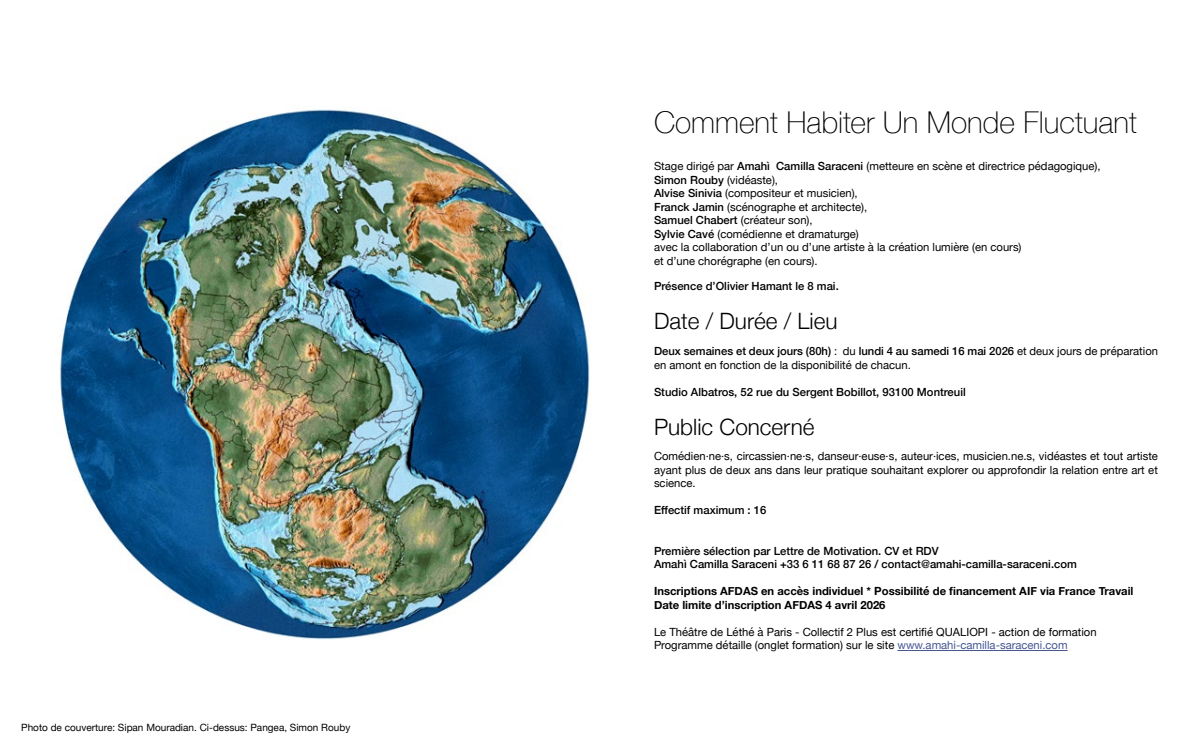
<style>
.page{position:relative;width:1203px;height:745px;background:#fff}
.page>*{position:absolute;margin:0;border:0;box-sizing:border-box;transform-origin:0 0}
.t1{font:100 30px "Helvetica Neue";color:#000}
.t2{font:300 22.5px "Helvetica Neue";color:#000}
.t3{font:11.25px/13.5px "Helvetica Neue";color:#000}
.t4{font:500 11.25px/13.5px "Helvetica Neue";color:#000}
.t5{font:700 11.25px/13.5px "Helvetica Neue";color:#000}
.t6{font:10px "Helvetica Neue";color:#000}
.s1{font-weight:500}
.s2{color:#465792}
</style>
<div class="page">
<hr style="left:897px;top:649px;width:170px;height:1px;background:#465792">
<img style="left:60px;top:109px;width:530px;height:531px">
<p class="t6" style="left:21px;top:720px;width:330px">Photo de couverture: Sipan Mouradian. Ci-dessus: Pangea, Simon Rouby</p>
<h1 class="t1" style="left:654px;top:99px;width:484px">Comment Habiter Un Monde Fluctuant</h1>
<p class="t3" style="left:654px;top:160px;width:448px">Stage dirigé par <span class="s1">Amahì Camilla Saraceni</span> (metteure en scène et directrice pédagogique), <span class="s1">Simon Rouby</span> (vidéaste),<br><span class="s1">Alvise Sinivia</span> (compositeur et musicien),<br><span class="s1">Franck Jamin</span> (scénographe et architecte),<br><span class="s1">Samuel Chabert</span> (créateur son),<br><span class="s1">Sylvie Cavé</span> (comédienne et dramaturge)<br>avec la collaboration d’un ou d’une artiste à la création lumière (en cours)<br>et d’une chorégraphe (en cours).</p>
<p class="t4" style="left:654px;top:278px;width:186px">Présence d’Olivier Hamant le 8 mai.</p>
<h2 class="t2" style="left:654px;top:303px;width:185px">Date / Durée / Lieu</h2>
<p class="t3" style="left:654px;top:344px;width:505px"><span class="s1">Deux semaines et deux jours (80h)</span> : du <span class="s1">lundi 4 au samedi 16 mai 2026</span> et deux jours de préparation en amont en fonction de la disponibilité de chacun.</p>
<p class="t4" style="left:654px;top:383px;width:313px">Studio Albatros, 52 rue du Sergent Bobillot, 93100 Montreuil</p>
<h2 class="t2" style="left:654px;top:408px;width:162px">Public Concerné</h2>
<p class="t3" style="left:654px;top:449px;width:505px;text-align:justify">Comédien·ne·s, circassien·ne·s, danseur·euse·s, auteur·ices, musicien.ne.s, vidéastes et tout artiste ayant plus de deux ans dans leur pratique souhaitant explorer ou approfondir la relation entre art et science.</p>
<p class="t4" style="left:654px;top:502px;width:114px">Effectif maximum : 16</p>
<p class="t4" style="left:654px;top:542px;width:424px">Première sélection par Lettre de Motivation. CV et RDV<br>Amahì Camilla Saraceni +33 6 11 68 87 26 / contact@amahi-camilla-saraceni.com</p>
<p class="t5" style="left:654px;top:584px;width:481px">Inscriptions AFDAS en accès individuel * Possibilité de financement AIF via France Travail<br>Date limite d’inscription AFDAS 4 avril 2026</p>
<p class="t3" style="left:654px;top:625px;width:444px">Le Théâtre de Léthé à Paris - Collectif 2 Plus est certifié QUALIOPI - action de formation<br>Programme détaille (onglet formation) sur le site <span class="s2">www.amahi-camilla-saraceni.com</span></p>
</div>
